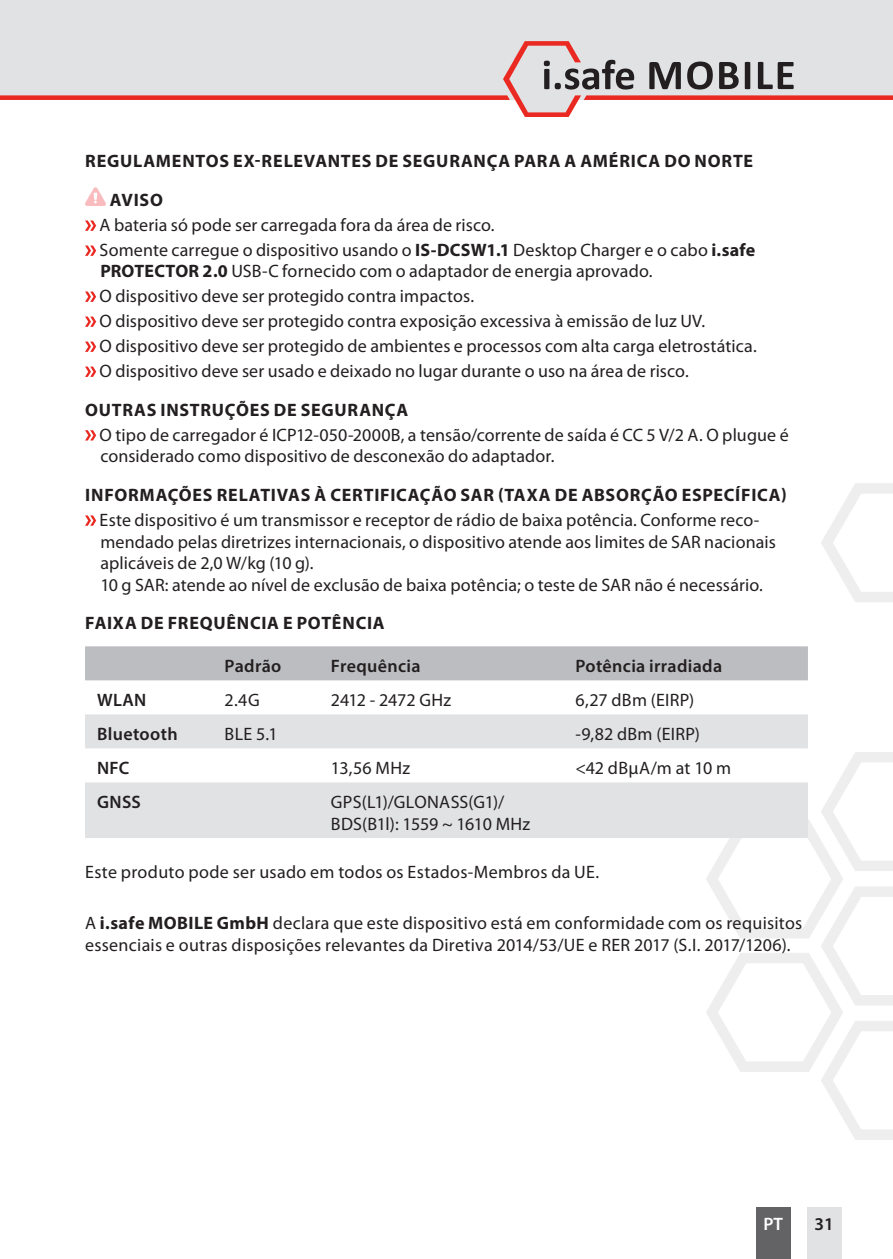
<style>
.page{position:relative;width:893px;height:1259px;background:#fff}
.page>*{position:absolute;margin:0;border:0;box-sizing:border-box;transform-origin:0 0}
.t1{font:18px/21.6px "Myriad Pro";letter-spacing:.01em;color:#231f20}
.t2{font:700 18px/39.3px "Myriad Pro";letter-spacing:.04em;color:#231f20}
.t3{font:600 18px "Myriad Pro";letter-spacing:.02em;color:#231f20}
.t4{font:18px "Myriad Pro";letter-spacing:-.01em;color:#231f20}
.t5{font:600 18px "Myriad Pro";color:#fff}
.s1{font-weight:700}
</style>
<div class="page">
<svg style="left:821px;top:483px;width:72px;height:119px"></svg>
<svg style="left:706px;top:752px;width:187px;height:388px"></svg>
<div style="left:756px;top:1208px;width:34px;height:51px;background:#636366"></div>
<div style="left:807px;top:1208px;width:34px;height:51px;background:#e1e2e4"></div>
<div style="left:0;top:0;width:893px;height:41px;background:#e1e2e4"></div>
<svg style="left:0;top:41px;width:893px;height:76px"></svg>
<svg style="left:85px;top:187px;width:21px;height:19px"></svg>
<svg style="left:85px;top:220px;width:11px;height:11px"></svg>
<svg style="left:85px;top:245px;width:11px;height:11px"></svg>
<svg style="left:85px;top:291px;width:11px;height:11px"></svg>
<svg style="left:85px;top:316px;width:11px;height:11px"></svg>
<svg style="left:85px;top:341px;width:11px;height:11px"></svg>
<svg style="left:85px;top:366px;width:11px;height:11px"></svg>
<svg style="left:85px;top:430px;width:11px;height:10px"></svg>
<svg style="left:85px;top:515px;width:11px;height:11px"></svg>
<div style="left:85px;top:646px;width:723px;height:34px;background:#bcbdc0"></div>
<svg style="left:85px;top:714px;width:723px;height:124px;fill:#e1e2e4"></svg>
<p class="t2" style="left:110px;top:140px;width:645px;text-indent:-25px">REGULAMENTOS EX-RELEVANTES DE SEGURANÇA PARA A AMÉRICA DO NORTE<br>AVISO</p>
<p class="t1" style="left:100px;top:212px;width:657px;line-height:24.9px">A bateria só pode ser carregada fora da área de risco.<br>Somente carregue o dispositivo usando o <span class="s1">IS-DCSW1.1</span> Desktop Charger e o cabo <span class="s1">i.safe</span></p>
<p class="t1" style="left:100px;top:258px;width:659px;line-height:24.9px"><span class="s1">PROTECTOR 2.0</span> USB-C fornecido com o adaptador de energia aprovado.<br>O dispositivo deve ser protegido contra impactos.<br>O dispositivo deve ser protegido contra exposição excessiva à emissão de luz UV.<br>O dispositivo deve ser protegido de ambientes e processos com alta carga eletrostática.<br>O dispositivo deve ser usado e deixado no lugar durante o uso na área de risco.</p>
<p class="t2" style="left:85px;top:389px;width:325px">OUTRAS INSTRUÇÕES DE SEGURANÇA</p>
<p class="t1" style="left:100px;top:423px;width:691px">O tipo de carregador é ICP12-050-2000B, a tensão/corrente de saída é CC 5 V/2 A. O plugue é considerado como dispositivo de desconexão do adaptador.</p>
<p class="t2" style="left:85px;top:474px;width:703px">INFORMAÇÕES RELATIVAS À CERTIFICAÇÃO SAR (TAXA DE ABSORÇÃO ESPECÍFICA)</p>
<p class="t1" style="left:100px;top:509px;width:678px">Este dispositivo é um transmissor e receptor de rádio de baixa potência. Conforme reco&shy;mendado pelas diretrizes internacionais, o dispositivo atende aos limites de SAR nacionais aplicáveis de 2,0 W/kg (10 g).<br>10 g SAR: atende ao nível de exclusão de baixa potência; o teste de SAR não é necessário.</p>
<p class="t2" style="left:85px;top:603px;width:301px">FAIXA DE FREQUÊNCIA E POTÊNCIA</p>
<p class="t3" style="left:225px;top:654px;width:58px">Padrão</p>
<p class="t3" style="left:331px;top:654px;width:91px">Frequência</p>
<p class="t3" style="left:575px;top:654px;width:148px">Potência irradiada</p>
<p class="t3" style="left:97px;top:688px;width:51px">WLAN</p>
<p class="t1" style="left:225px;top:689px;width:37px">2.4G</p>
<p class="t4" style="left:331px;top:689px;width:122px">2412 - 2472 GHz</p>
<p class="t1" style="left:575px;top:689px;width:120px">6,27 dBm (EIRP)</p>
<p class="t3" style="left:97px;top:722px;width:82px">Bluetooth</p>
<p class="t1" style="left:225px;top:723px;width:55px">BLE 5.1</p>
<p class="t1" style="left:575px;top:723px;width:126px">-9,82 dBm (EIRP)</p>
<p class="t3" style="left:97px;top:756px;width:34px">NFC</p>
<p class="t1" style="left:331px;top:757px;width:81px">13,56 MHz</p>
<p class="t1" style="left:575px;top:757px;width:157px">&lt;42 dBμA/m at 10 m</p>
<p class="t3" style="left:97px;top:790px;width:45px">GNSS</p>
<p class="t1" style="left:331px;top:791px;width:201px">GPS(L1)/GLONASS(G1)/<br>BDS(B1l): 1559 ~ 1610 MHz</p>
<p class="t1" style="left:85px;top:860px;width:516px">Este produto pode ser usado em todos os Estados-Membros da UE.</p>
<p class="t1" style="left:85px;top:912px;width:719px">A <span class="s1">i.safe MOBILE GmbH</span> declara que este dispositivo está em conformidade com os requisitos essenciais e outras disposições relevantes da Diretiva 2014/53/UE e RER 2017 (S.I. 2017/1206).</p>
<p class="t5" style="left:763px;top:1212px;width:21px">PT</p>
<p class="t3" style="left:815px;top:1212px;width:21px">31</p>
</div>
